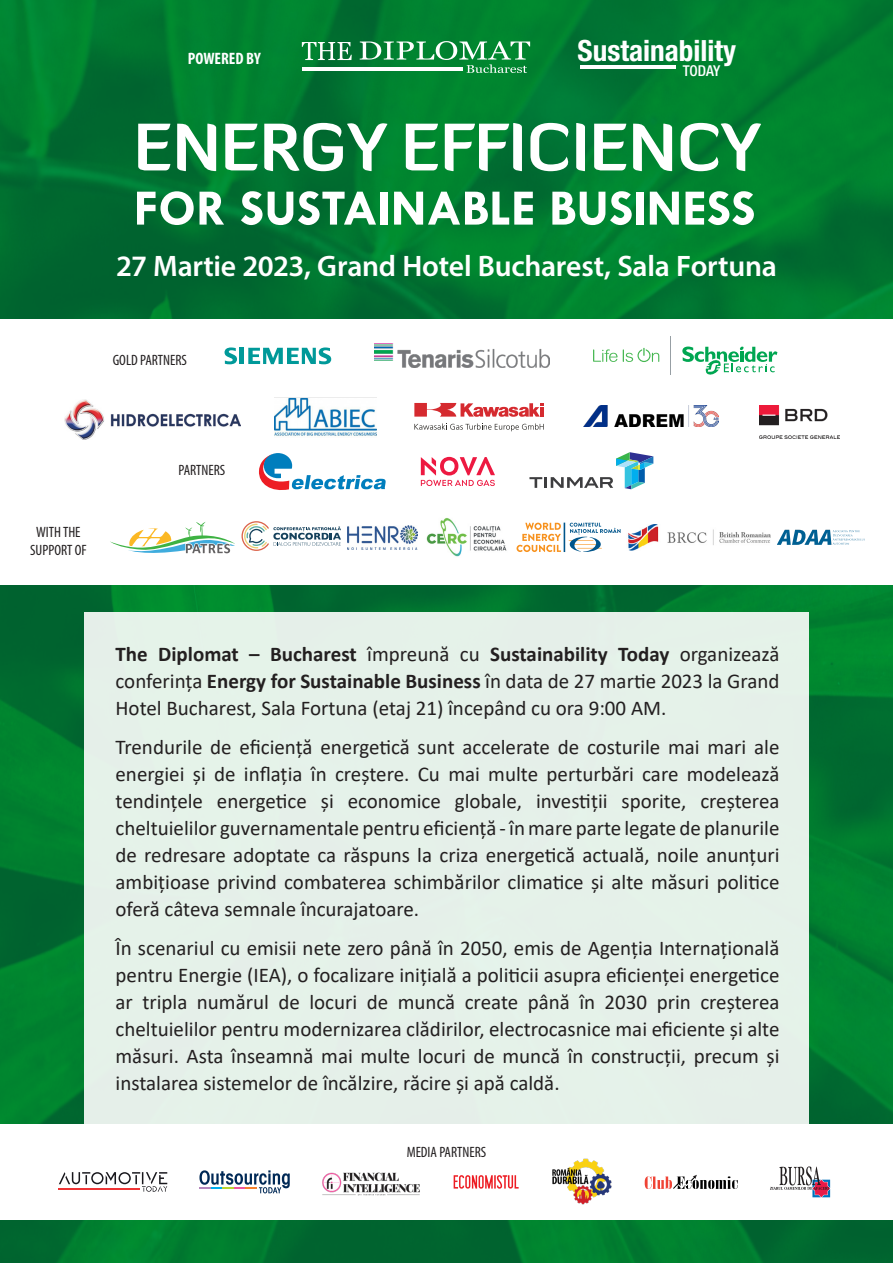
<style>
.page{position:relative;width:893px;height:1263px;background:#fff}
.page>*{position:absolute;margin:0;border:0;box-sizing:border-box;transform-origin:0 0}
.t1{font:700 65.4px "Diavlo";color:#fff}
.t2{font:700 51.3px "Tw Cen";color:#fff}
.t3{font:600 29.7px "Myriad Pro";letter-spacing:-.01em;color:#fff}
.t4{font:700 condensed 29.25px "Helvetica Neue LT Pro";color:#fff}
.t5{font:21px/27px "Calibri";color:#231f20;text-align:justify}
.t6{font:700 condensed 16.65px "Myriad Pro";color:#fff}
.t7{font:condensed 15px/18px "Myriad Pro";color:#231f20;text-align:center}
.t8{font:500 condensed 15px "Helvetica Neue LT Pro";letter-spacing:-.015em;color:#fff}
.s1{font-weight:700}
</style>
<div class="page">
<img style="left:0;top:0;width:893px;height:1263px">
<div style="left:84px;top:612px;width:724px;height:512px;background:#e5f1e9"></div>
<div style="left:0;top:1124px;width:893px;height:95px;background:#fff"></div>
<svg style="left:199px;top:1170px;width:91px;height:23px"></svg>
<img style="left:322px;top:1172px;width:98px;height:24px">
<svg style="left:454px;top:1175px;width:65px;height:14px"></svg>
<img style="left:552px;top:1158px;width:60px;height:47px">
<svg style="left:645px;top:1175px;width:93px;height:14px"></svg>
<svg style="left:770px;top:1166px;width:60px;height:31px"></svg>
<svg style="left:59px;top:1172px;width:108px;height:20px"></svg>
<hr style="left:59px;top:1188px;width:81px;height:1px;background:#ee3435">
<svg style="left:302px;top:42px;width:50px;height:18px"></svg>
<hr style="left:302px;top:67px;width:160px;height:4px;background:#fff">
<svg style="left:360px;top:41px;width:170px;height:32px"></svg>
<hr style="left:580px;top:65px;width:95px;height:3px;background:#fff">
<div style="left:0;top:320px;width:893px;height:265px;background:#fff"></div>
<svg style="left:225px;top:347px;width:106px;height:17px"></svg>
<img style="left:374px;top:344px;width:176px;height:24px">
<svg style="left:593px;top:349px;width:24px;height:13px"></svg>
<svg style="left:623px;top:348px;width:36px;height:14px"></svg>
<svg style="left:682px;top:346px;width:95px;height:29px"></svg>
<hr style="left:670px;top:337px;width:1px;height:38px;background:#979fa4">
<img style="left:64px;top:399px;width:177px;height:40px">
<img style="left:274px;top:397px;width:103px;height:39px">
<img style="left:628px;top:525px;width:142px;height:25px">
<img style="left:833px;top:530px;width:23px;height:2px">
<img style="left:777px;top:530px;width:54px;height:15px">
<img style="left:347px;top:525px;width:71px;height:24px">
<img style="left:426px;top:518px;width:81px;height:39px">
<svg style="left:517px;top:523px;width:104px;height:29px"></svg>
<svg style="left:110px;top:522px;width:125px;height:32px"></svg>
<svg style="left:242px;top:521px;width:99px;height:30px"></svg>
<svg style="left:259px;top:453px;width:127px;height:37px"></svg>
<svg style="left:421px;top:457px;width:74px;height:29px"></svg>
<img style="left:759px;top:406px;width:80px;height:33px">
<svg style="left:529px;top:452px;width:124px;height:37px"></svg>
<svg style="left:414px;top:403px;width:130px;height:14px"></svg>
<svg style="left:414px;top:423px;width:130px;height:8px"></svg>
<img style="left:584px;top:406px;width:134px;height:21px">
<p class="t6" style="left:188px;top:48px;width:75px">POWERED BY</p>
<h3 class="t4" style="left:578px;top:33px;width:160px">Sustainability</h3>
<p class="t8" style="left:683px;top:62px;width:39px">TODAY</p>
<h1 class="t1" style="left:134px;top:105px;width:629px">ENERGY EFFICIENCY</h1>
<h2 class="t2" style="left:134px;top:178px;width:623px">FOR SUSTAINABLE BUSINESS</h2>
<h3 class="t3" style="left:116px;top:247px;width:662px">27 Martie 2023, Grand Hotel Bucharest, Sala Fortuna</h3>
<p class="t7" style="left:113px;top:351px;width:76px">GOLD PARTNERS</p>
<p class="t7" style="left:30px;top:523px;width:58px">WITH THE<br>SUPPORT OF</p>
<p class="t7" style="left:179px;top:461px;width:48px">PARTNERS</p>
<p class="t5" style="left:116px;top:640px;width:665px"><span class="s1">The Diplomat – Bucharest</span> împreună cu <span class="s1">Sustainability Today</span> organizează conferința <span class="s1">Energy for Sustainable Business</span> în data de 27 martie 2023 la Grand Hotel Bucharest, Sala Fortuna (etaj 21) începând cu ora 9:00 AM.</p>
<p class="t5" style="left:116px;top:733px;width:665px">Trendurile de eficiență energetică sunt accelerate de costurile mai mari ale energiei și de inflația în creștere. Cu mai multe perturbări care modelează tendințele energetice și economice globale, investiții sporite, creșterea cheltuielilor guvernamentale pentru eficiență - în mare parte legate de planurile de redresare adoptate ca răspuns la criza energetică actuală, noile anunțuri ambițioase privind combaterea schimbărilor climatice și alte măsuri politice oferă câteva semnale încurajatoare.</p>
<p class="t5" style="left:116px;top:934px;width:665px">În scenariul cu emisii nete zero până în 2050, emis de Agenția Internațională pentru Energie (IEA), o focalizare inițială a politicii asupra eficienței energetice ar tripla numărul de locuri de muncă create până în 2030 prin creșterea cheltuielilor pentru modernizarea clădirilor, electrocasnice mai eficiente și alte măsuri. Asta înseamnă mai multe locuri de muncă în construcții, precum și instalarea sistemelor de încălzire, răcire și apă caldă.</p>
<p class="t7" style="left:407px;top:1142px;width:81px">MEDIA PARTNERS</p>
</div>
